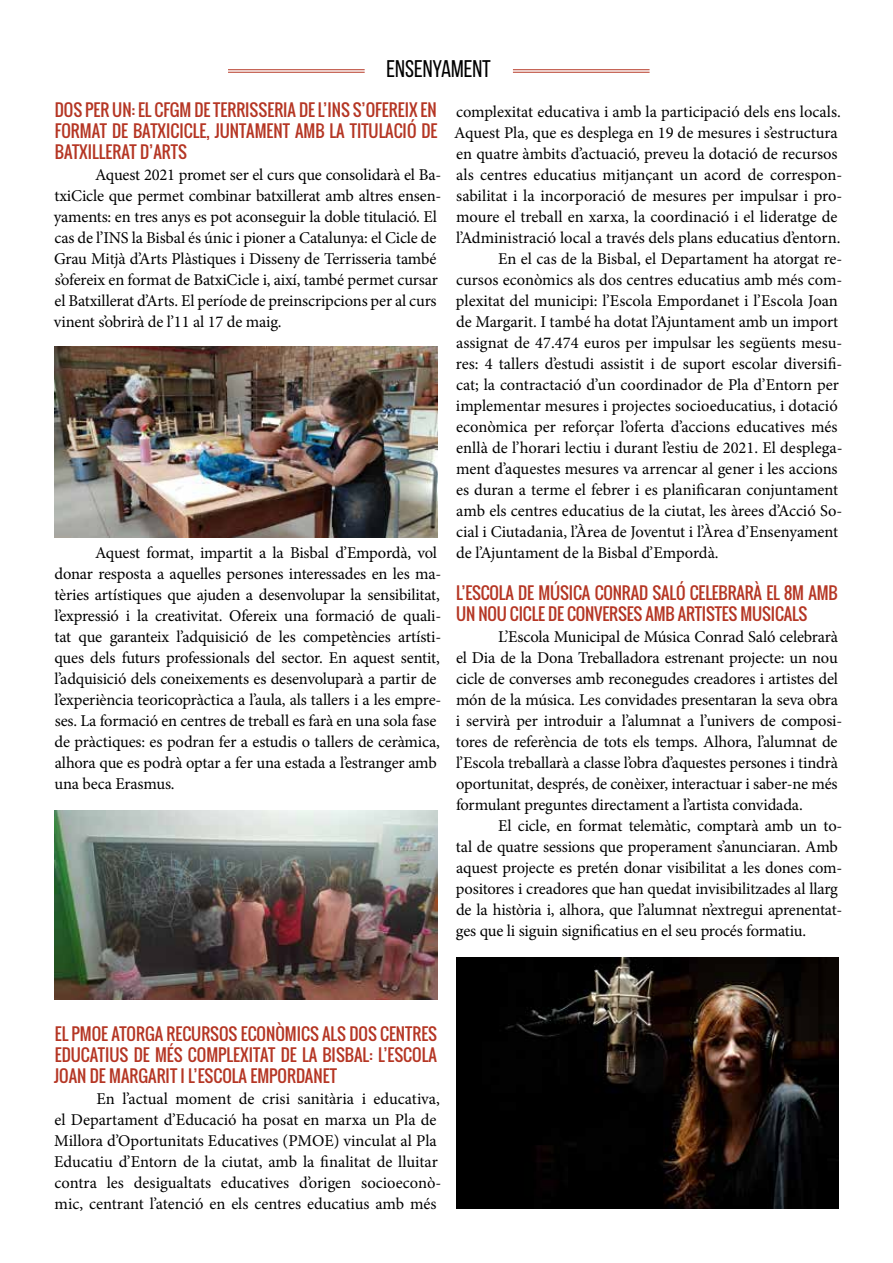
<style>
.page{position:relative;width:893px;height:1263px;background:#fff}
.page>*{position:absolute;margin:0;border:0;box-sizing:border-box;transform-origin:0 0}
.t1{font:24px "Bebas Neue";color:#000}
.t2{font:16.5px/21px "Minion Pro";letter-spacing:-.01em;color:#000}
.t3{font:16.5px/21px "Oswald";color:#b53624;text-align:justify}
</style>
<div class="page">
<img style="left:456px;top:957px;width:383px;height:252px">
<img style="left:54px;top:347px;width:383px;height:190px">
<hr style="left:228px;top:69px;width:137px;height:1px;background:#b53624">
<hr style="left:228px;top:72px;width:137px;height:1px;background:#b53624">
<hr style="left:513px;top:69px;width:137px;height:1px;background:#b53624">
<hr style="left:513px;top:72px;width:137px;height:1px;background:#b53624">
<img style="left:54px;top:810px;width:383px;height:189px">
<h1 class="t1" style="left:387px;top:56px;width:106px">ENSENYAMENT</h1>
<p class="t3" style="left:55px;top:99px;width:384px">DOS PER UN: EL CFGM DE TERRISSERIA DE L’INS S’OFEREIX EN FORMAT DE BATXICICLE, JUNTAMENT AMB LA TITULACIÓ DE BATXILLERAT D’ARTS</p>
<p class="t2" style="left:54px;top:164px;width:389px;text-indent:41px">Aquest 2021 promet ser el curs que consolidarà el Ba&shy;txiCicle que permet combinar batxillerat amb altres ensen&shy;yaments: en tres anys es pot aconseguir la doble titulació. El cas de l’INS la Bisbal és únic i pioner a Catalunya: el Cicle de Grau Mitjà d’Arts Plàstiques i Disseny de Terrisseria també s’ofereix en format de BatxiCicle i, així, també permet cursar el Batxillerat d’Arts. El període de preinscripcions per al curs vinent s’obrirà de l’11 al 17 de maig.</p>
<p class="t2" style="left:54px;top:542px;width:388px;text-indent:41px">Aquest format, impartit a la Bisbal d’Empordà, vol donar resposta a aquelles persones interessades en les ma&shy;tèries artístiques que ajuden a desenvolupar la sensibilitat, l’expressió i la creativitat. Ofereix una formació de quali&shy;tat que garanteix l’adquisició de les competències artísti&shy;ques dels futurs professionals del sector. En aquest sentit, l’adquisició dels coneixements es desenvoluparà a partir de l’experiència teoricopràctica a l’aula, als tallers i a les empre&shy;ses. La formació en centres de treball es farà en una sola fase de pràctiques: es podran fer a estudis o tallers de ceràmica, alhora que es podrà optar a fer una estada a l’estranger amb una beca Erasmus.</p>
<p class="t2" style="left:456px;top:101px;width:386px">complexitat educativa i amb la participació dels ens locals.</p>
<p class="t2" style="left:454px;top:122px;width:385px">Aquest Pla, que es desplega en 19 de mesures i s’estructura</p>
<p class="t2" style="left:456px;top:143px;width:383px">en quatre àmbits d’actuació, preveu la dotació de recursos</p>
<p class="t2" style="left:456px;top:164px;width:388px">als centres educatius mitjançant un acord de correspon-</p>
<p class="t2" style="left:456px;top:185px;width:388px">sabilitat i la incorporació de mesures per impulsar i pro-</p>
<p class="t2" style="left:456px;top:206px;width:383px">moure el treball en xarxa, la coordinació i el lideratge de</p>
<p class="t2" style="left:456px;top:227px;width:386px">l’Administració local a través dels plans educatius d’entorn.</p>
<p class="t2" style="left:498px;top:248px;width:346px">En el cas de la Bisbal, el Departament ha atorgat re-</p>
<p class="t2" style="left:456px;top:269px;width:388px">cursos econòmics als dos centres educatius amb més com-</p>
<p class="t2" style="left:456px;top:290px;width:383px">plexitat del municipi: l’Escola Empordanet i l’Escola Joan</p>
<p class="t2" style="left:456px;top:311px;width:384px">de Margarit. I també ha dotat l’Ajuntament amb un import</p>
<p class="t2" style="left:456px;top:332px;width:388px">assignat de 47.474 euros per impulsar les següents mesu-</p>
<p class="t2" style="left:456px;top:353px;width:388px">res: 4 tallers d’estudi assistit i de suport escolar diversifi-</p>
<p class="t2" style="left:456px;top:375px;width:384px">cat; la contractació d’un coordinador de Pla d’Entorn per</p>
<p class="t2" style="left:456px;top:396px;width:383px">implementar mesures i projectes socioeducatius, i dotació</p>
<p class="t2" style="left:456px;top:417px;width:383px">econòmica per reforçar l’oferta d’accions educatives més</p>
<p class="t2" style="left:456px;top:438px;width:388px">enllà de l’horari lectiu i durant l’estiu de 2021. El desplega-</p>
<p class="t2" style="left:456px;top:459px;width:383px">ment d’aquestes mesures va arrencar al gener i les accions</p>
<p class="t2" style="left:456px;top:480px;width:384px">es duran a terme el febrer i es planificaran conjuntament</p>
<p class="t2" style="left:456px;top:501px;width:388px">amb els centres educatius de la ciutat, les àrees d’Acció So-</p>
<p class="t2" style="left:456px;top:522px;width:384px">cial i Ciutadania, l’Àrea de Joventut i l’Àrea d’Ensenyament</p>
<p class="t2" style="left:456px;top:543px;width:264px">de l’Ajuntament de la Bisbal d’Empordà.</p>
<p class="t3" style="left:456px;top:583px;width:383px">L’ESCOLA DE MÚSICA CONRAD SALÓ CELEBRARÀ EL 8M AMB<br>UN NOU CICLE DE CONVERSES AMB ARTISTES MUSICALS</p>
<p class="t2" style="left:456px;top:627px;width:388px;text-indent:42px">L’Escola Municipal de Música Conrad Saló celebrarà el Dia de la Dona Treballadora estrenant projecte: un nou cicle de converses amb reconegudes creadores i artistes del món de la música. Les convidades presentaran la seva obra i servirà per introduir a l’alumnat a l’univers de composi&shy;tores de referència de tots els temps. Alhora, l’alumnat de l’Escola treballarà a classe l’obra d’aquestes persones i tindrà oportunitat, després, de conèixer, interactuar i saber-ne més formulant preguntes directament a l’artista convidada.</p>
<p class="t2" style="left:456px;top:816px;width:388px;text-indent:42px">El cicle, en format telemàtic, comptarà amb un to&shy;tal de quatre sessions que properament s’anunciaran. Amb aquest projecte es pretén donar visibilitat a les dones com&shy;positores i creadores que han quedat invisibilitzades al llarg de la història i, alhora, que l’alumnat n’extregui aprenentat&shy;ges que li siguin significatius en el seu procés formatiu.</p>
<p class="t3" style="left:54px;top:1023px;width:385px">EL PMOE ATORGA RECURSOS ECONÒMICS ALS DOS CENTRES EDUCATIUS DE MÉS COMPLEXITAT DE LA BISBAL: L’ESCOLA JOAN DE MARGARIT I L’ESCOLA EMPORDANET</p>
<p class="t2" style="left:54px;top:1088px;width:389px;text-indent:43px">En l’actual moment de crisi sanitària i educativa, el Departament d’Educació ha posat en marxa un Pla de Millora d’Oportunitats Educatives (PMOE) vinculat al Pla Educatiu d’Entorn de la ciutat, amb la finalitat de lluitar contra les desigualtats educatives d’origen socioeconò&shy;mic, centrant l’atenció en els centres educatius amb més</p>
</div>
